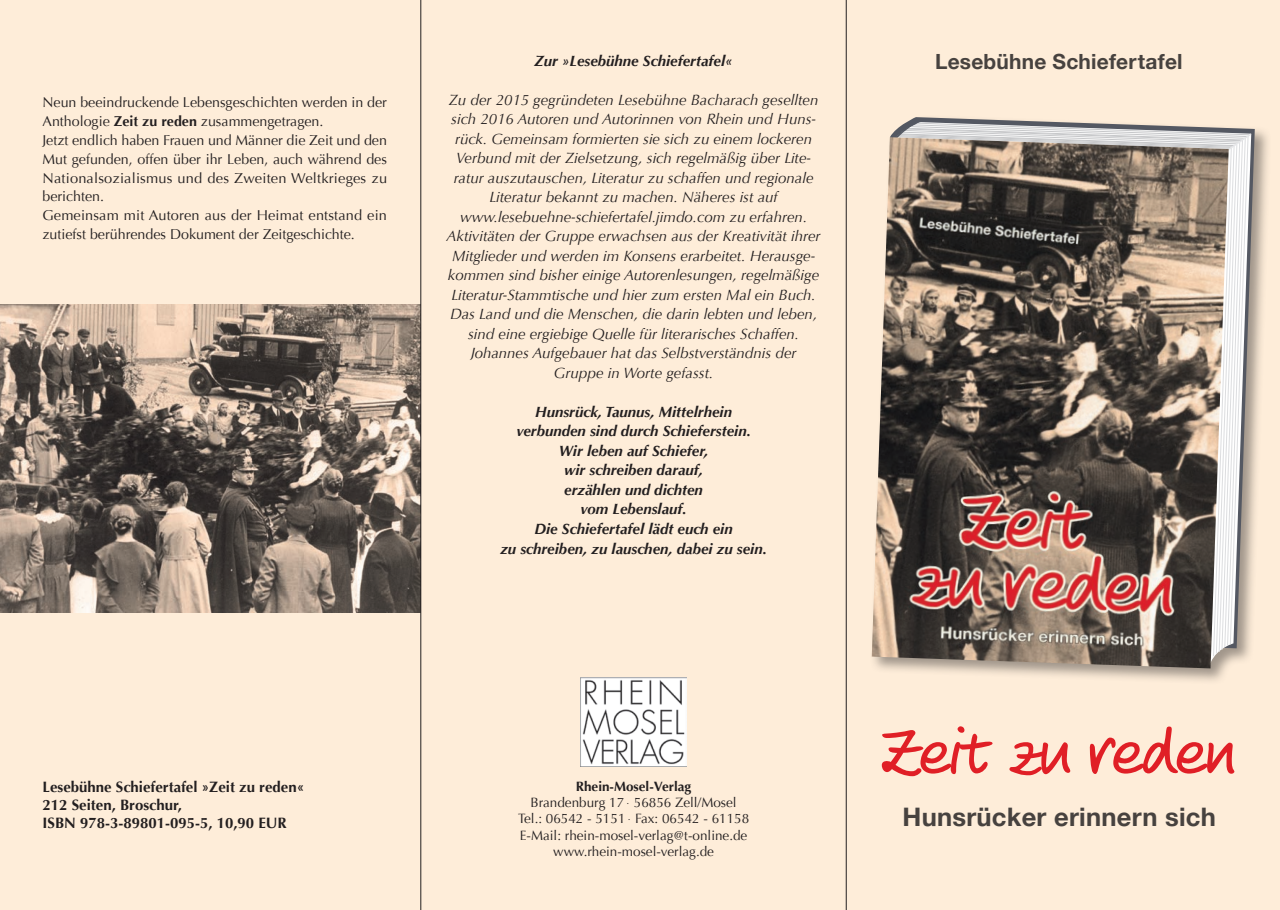
<style>
.page{position:relative;width:1280px;height:910px;background:#feedd9}
.page>*{position:absolute;margin:0;border:0;box-sizing:border-box;transform-origin:0 0}
.t1{font:67.5px "Veneto Handwriting";letter-spacing:.01em;color:#e01f26}
.t2{font:700 25.5px "Helvetica Neue";letter-spacing:.01em;color:#47423f}
.t3{font:700 20.85px "Helvetica Neue";letter-spacing:.01em;color:#47423f}
.t4{font:italic 15px/19.5px "Optima";color:#231f20;text-align:center}
.t5{font:italic 700 15px/19.5px "Optima";color:#231f20;text-align:center}
.t6{font:700 15px/18px "Optima";color:#231f20}
.t7{font:14.25px/18.8px "Optima";color:#231f20}
.t8{font:13.5px/16.2px "Optima";color:#231f20;text-align:center}
.s1{font-weight:700}
.s2{font-family:"Futura";font-weight:300}
</style>
<div class="page">
<img style="left:580px;top:677px;width:106px;height:89px">
<div style="left:870px;top:115px;width:401px;height:570px;background:#47423f;opacity:.51"></div>
<svg style="left:894px;top:120px;width:358px;height:536px;background:#c7c5c3"></svg>
<img style="left:872px;top:137px;width:357px;height:531px">
<img style="left:0;top:305px;width:421px;height:307px">
<hr style="left:846px;top:0;width:1px;height:910px;background:#231f20">
<hr style="left:421px;top:0;width:1px;height:910px;background:#231f20">
<p class="t7" style="left:43px;top:93px;width:346px">Neun beeindruckende Lebensgeschichten werden in der Anthologie <span class="s1">Zeit zu reden</span> zusammengetragen.<br>Jetzt endlich haben Frauen und Männer die Zeit und den Mut gefunden, offen über ihr Leben, auch während des Nationalsozialismus und des Zweiten Weltkrieges zu berichten.<br>Gemeinsam mit Autoren aus der Heimat entstand ein zutiefst berührendes Dokument der Zeitgeschichte.</p>
<p class="t5" style="left:534px;top:51px;width:200px">Zur »Lesebühne Schiefertafel«</p>
<p class="t4" style="left:447px;top:90px;width:375px">Zu der 2015 gegründeten Lesebühne Bacharach gesellten sich 2016 Autoren und Autorinnen von Rhein und Huns&shy;rück. Gemeinsam formierten sie sich zu einem lockeren Verbund mit der Zielsetzung, sich regelmäßig über Lite&shy;ratur auszutauschen, Literatur zu schaffen und regionale Literatur bekannt zu machen. Näheres ist auf www.lesebuehne-schiefertafel.jimdo.com zu erfahren.<br>Aktivitäten der Gruppe erwachsen aus der Kreativität ihrer Mitglieder und werden im Konsens erarbeitet. Herausge&shy;kommen sind bisher einige Autorenlesungen, regelmäßige Literatur-Stammtische und hier zum ersten Mal ein Buch.<br>Das Land und die Menschen, die darin lebten und leben, sind eine ergiebige Quelle für literarisches Schaffen.<br>Johannes Aufgebauer hat das Selbstverständnis der Gruppe in Worte gefasst.</p>
<p class="t5" style="left:500px;top:402px;width:268px">Hunsrück, Taunus, Mittelrhein verbunden sind durch Schieferstein.<br>Wir leben auf Schiefer,<br>wir schreiben darauf,<br>erzählen und dichten<br>vom Lebenslauf.<br>Die Schiefertafel lädt euch ein<br>zu schreiben, zu lauschen, dabei zu sein.</p>
<h3 class="t3" style="left:935px;top:45px;width:249px">Lesebühne Schiefertafel</h3>
<p class="t6" style="left:43px;top:778px;width:263px">Lesebühne Schiefertafel »Zeit zu reden«<br>212 Seiten, Broschur,<br>ISBN 978-3-89801-095-5, 10,90 EUR</p>
<p class="t8" style="left:518px;top:778px;width:233px"><span class="s1">Rhein-Mosel-Verlag<br></span>Brandenburg 17<span class="s2">·</span> 56856 Zell/Mosel Tel.: 06542 - 5151<span class="s2">·</span> Fax: 06542 - 61158<br>E-Mail: rhein-mosel-verlag@t-online.de www.rhein-mosel-verlag.de</p>
<h1 class="t1" style="left:880px;top:714px;width:356px">Zeit zu reden</h1>
<h2 class="t2" style="left:902px;top:796px;width:315px">Hunsrücker erinnern sich</h2>
</div>
